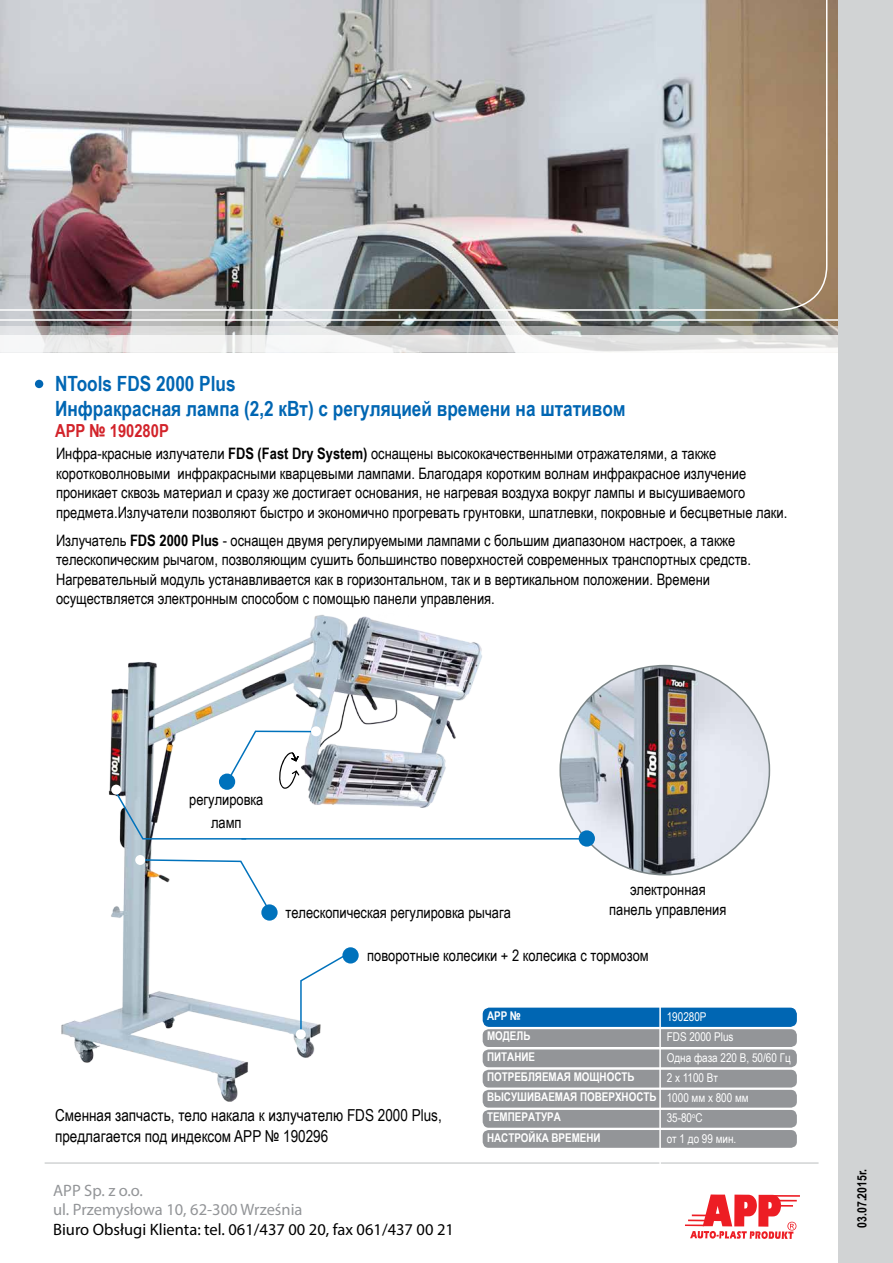
<style>
.page{position:relative;width:893px;height:1263px;background:#fff}
.page>*{position:absolute;margin:0;border:0;box-sizing:border-box;transform-origin:0 0}
.t1{font:700 21px/25.2px "Arial Narrow";color:#0066b3}
.t2{font:700 18px "Arial Narrow";color:#d2232a}
.t3{font:16.5px/21px "Arial Narrow";color:#000}
.t4{font:16.5px "Myriad Pro";color:#000}
.t5{font:16.5px/19.8px "Myriad Pro";color:#939598}
.t6{font:15.75px/19.5px "Arial Narrow";color:#000}
.t7{font:700 12.75px "Arial Narrow";color:#000}
.t8{font:12.15px/20.2px "Arial Narrow";color:#fff}
.t9{font:700 12px/20.2px "Arial Narrow";color:#fff}
.s1{font-weight:700}
</style>
<div class="page">
<img style="left:61px;top:615px;width:429px;height:489px">
<img style="left:0;top:0;width:839px;height:327px">
<svg style="left:0;top:327px;width:839px;height:8px;background:#b6b5b4"></svg>
<svg style="left:0;top:335px;width:839px;height:21px"></svg>
<img style="left:0;top:0;width:828px;height:311px">
<hr style="left:0;top:319px;width:849px;height:2px;background:#fff">
<hr style="left:45px;top:1162px;width:774px;height:2px;background:#d1d3d4">
<hr style="left:772px;top:1195px;width:28px;height:2px;background:#ed1d24">
<svg style="left:685px;top:1194px;width:112px;height:45px"></svg>
<div style="left:839px;top:0;width:54px;height:1263px;background:#d1d3d4"></div>
<div style="left:35px;top:380px;width:8px;height:8px;background:#0066b3;border-radius:50%"></div>
<div style="left:261px;top:904px;width:17px;height:17px;background:#0072bc;border-radius:50%"></div>
<div style="left:342px;top:947px;width:17px;height:16px;background:#0072bc;border-radius:50%"></div>
<img style="left:560px;top:665px;width:209px;height:210px;border-radius:105px">
<div style="left:483px;top:1008px;width:313px;height:18px;background:#0066b3;border-radius:6px"></div>
<div style="left:483px;top:1008px;width:314px;height:19px;border:2px solid #0066b3;border-radius:6px"></div>
<div style="left:483px;top:1029px;width:314px;height:18px;background:#939598;border-radius:6px"></div>
<div style="left:483px;top:1049px;width:314px;height:18px;background:#939598;border-radius:6px"></div>
<div style="left:483px;top:1070px;width:314px;height:17px;background:#939598;border-radius:6px"></div>
<div style="left:483px;top:1090px;width:314px;height:17px;background:#939598;border-radius:6px"></div>
<div style="left:483px;top:1110px;width:314px;height:18px;background:#939598;border-radius:6px"></div>
<div style="left:483px;top:1130px;width:314px;height:18px;background:#939598;border-radius:6px"></div>
<hr style="left:659px;top:1005px;width:2px;height:175px;background:#fff">
<svg style="left:299px;top:951px;width:53px;height:85px"></svg>
<svg style="left:136px;top:858px;width:135px;height:54px"></svg>
<svg style="left:113px;top:730px;width:205px;height:110px"></svg>
<hr style="left:241px;top:838px;width:345px;height:1px;background:#0072bc">
<div style="left:296px;top:1029px;width:10px;height:10px;background:#fff;border-radius:50%"></div>
<div style="left:135px;top:855px;width:10px;height:10px;background:#fff;border-radius:50%"></div>
<div style="left:111px;top:785px;width:10px;height:10px;background:#fff;border-radius:50%"></div>
<div style="left:311px;top:726px;width:10px;height:10px;background:#fff;border-radius:50%"></div>
<div style="left:579px;top:830px;width:16px;height:17px;background:#0072bc;border-radius:50%"></div>
<h1 class="t1" style="left:55px;top:370px;width:572px">NTools FDS 2000 Plus<br>Инфракрасная лампа (2,2 кВт) с регуляцией времени на штативом</h1>
<p class="t2" style="left:55px;top:417px;width:115px">APP № 190280P</p>
<p class="t6" style="left:56px;top:443px;width:733px">Инфра-красные излучатели <span class="s1">FDS (Fast Dry System)</span> оснащены высококачественными отражателями, а также коротковолновыми инфракрасными кварцевыми лампами. Благодаря коротким волнам инфракрасное излучение проникает сквозь материал и сразу же достигает основания, не нагревая воздуха вокруг лампы и высушиваемого предмета.Излучатели позволяют быстро и экономично прогревать грунтовки, шпатлевки, покровные и бесцветные лаки.</p>
<p class="t6" style="left:56px;top:530px;width:697px">Излучатель <span class="s1">FDS 2000 Plus</span> - оснащен двумя регулируемыми лампами с большим диапазоном настроек, а также телескопическим рычагом, позволяющим сушить большинство поверхностей современных транспортных средств.<br>Нагревательный модуль устанавливается как в горизонтальном, так и в вертикальном положении. времени осуществляется электронным способом с помощью панели управления.</p>
<p class="t6" style="left:189px;top:787px;width:76px;line-height:23.7px;text-align:center">регулировка ламп</p>
<p class="t6" style="left:630px;top:879px;width:77px">электронная</p>
<p class="t6" style="left:285px;top:902px;width:227px">телескопическая регулировка рычага</p>
<p class="t6" style="left:609px;top:899px;width:119px">панель управления</p>
<p class="t6" style="left:367px;top:945px;width:283px">поворотные колесики + 2 колесика с тормозом</p>
<p class="t3" style="left:55px;top:1104px;width:388px">Сменная запчасть, тело накала к излучателю FDS 2000 Plus, предлагается под индексом APP № 190296</p>
<p class="t5" style="left:53px;top:1180px;width:251px">APP Sp. z o.o.<br>ul. Przemysłowa 10, 62-300 Września</p>
<p class="t4" style="left:53px;top:1219px;width:402px">Biuro Obsługi Klienta: tel. 061/437 00 20, fax 061/437 00 21</p>
<p class="t9" style="left:487px;top:1005px;width:171px">APP №<br>МОДЕЛЬ<br>ПИТАНИЕ<br>ПОТРЕБЛЯЕМАЯ МОЩНОСТЬ<br>ВЫСУШИВАЕМАЯ ПОВЕРХНОСТЬ<br>ТЕМПЕРАТУРА<br>НАСТРОЙКА ВРЕМЕНИ</p>
<p class="t8" style="left:667px;top:1006px;width:125px">190280P<br>FDS 2000 Plus<br>Одна фаза 220 В, 50/60 Гц<br>2 x 1100 Вт<br>1000 мм x 800 мм<br>35-80<sup>o</sup>C<br>от 1 до 99 мин.</p>
<p class="t7" style="left:852px;top:1227px;width:60px;rotate:-90deg">03.07.2015r.</p>
</div>
